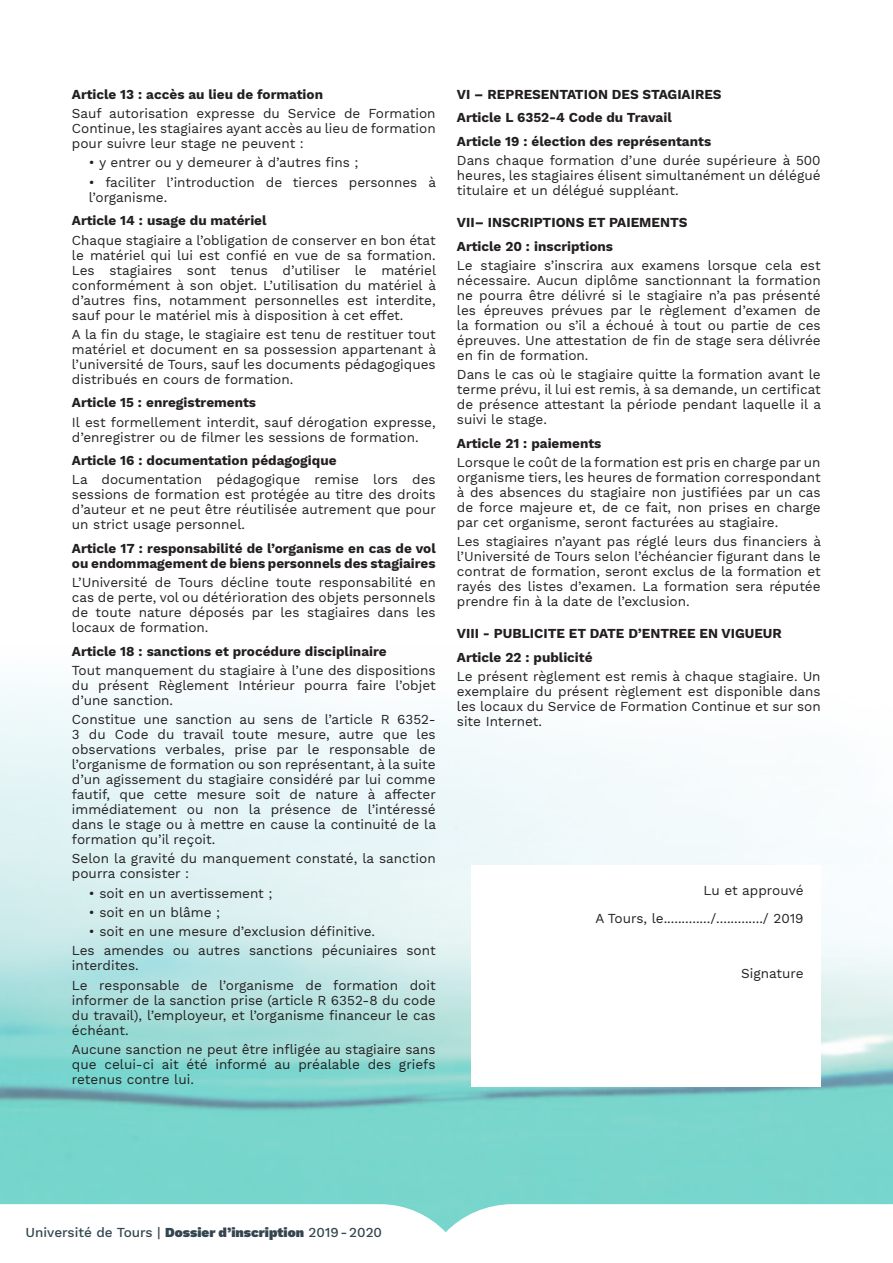
<style>
.page{position:relative;width:893px;height:1263px;background:#fff}
.page>*{position:absolute;margin:0;border:0;box-sizing:border-box;transform-origin:0 0}
.paragraphe{font:13.5px/15px "Work Sans";color:#231f20;text-align:justify}
.t1{font:700 13.5px/15px "Work Sans";color:#231f20}
.t2{font:500 13.5px "Work Sans";color:#334650}
.s1{font-weight:900}
</style>
<div class="page">
<img style="left:0;top:691px;width:893px;height:512px">
<svg style="left:0;top:1203px;width:893px;height:29px"></svg>
<div style="left:471px;top:865px;width:350px;height:221px;background:#fff"></div>
<p class="t1" style="left:72px;top:88px;width:253px">Article 13 : accès au lieu de formation</p>
<p class="paragraphe" style="left:72px;top:107px;width:365px">Sauf autorisation expresse du Service de Formation Continue, les stagiaires ayant accès au lieu de formation pour suivre leur stage ne peuvent :</p>
<p class="paragraphe" style="left:89px;top:156px;width:271px">• y entrer ou y demeurer à d’autres fins ;</p>
<p class="paragraphe" style="left:89px;top:175px;width:349px">• faciliter l’introduction de tierces personnes à l’organisme.</p>
<p class="t1" style="left:72px;top:214px;width:196px">Article 14 : usage du matériel</p>
<p class="paragraphe" style="left:72px;top:233px;width:366px">Chaque stagiaire a l’obligation de conserver en bon état le matériel qui lui est confié en vue de sa formation.<br>Les stagiaires sont tenus d’utiliser le matériel conformément à son objet. L’utilisation du matériel à d’autres fins, notamment personnelles est interdite, sauf pour le matériel mis à disposition à cet effet.</p>
<p class="paragraphe" style="left:72px;top:327px;width:366px">A la fin du stage, le stagiaire est tenu de restituer tout matériel et document en sa possession appartenant à l’université de Tours, sauf les documents pédagogiques distribués en cours de formation.</p>
<p class="t1" style="left:72px;top:396px;width:186px">Article 15 : enregistrements</p>
<p class="paragraphe" style="left:72px;top:415px;width:365px">Il est formellement interdit, sauf dérogation expresse, d’enregistrer ou de filmer les sessions de formation.</p>
<p class="t1" style="left:72px;top:454px;width:266px">Article 16 : documentation pédagogique</p>
<p class="paragraphe" style="left:72px;top:473px;width:366px">La documentation pédagogique remise lors des sessions de formation est protégée au titre des droits d’auteur et ne peut être réutilisée autrement que pour un strict usage personnel.</p>
<p class="t1" style="left:72px;top:541px;width:365px">Article 17 : responsabilité de l’organisme en cas de vol ou endommagement de biens personnels des stagiaires</p>
<p class="paragraphe" style="left:72px;top:575px;width:365px">L’Université de Tours décline toute responsabilité en cas de perte, vol ou détérioration des objets personnels de toute nature déposés par les stagiaires dans les locaux de formation.</p>
<p class="t1" style="left:72px;top:644px;width:316px">Article 18 : sanctions et procédure disciplinaire</p>
<p class="paragraphe" style="left:72px;top:663px;width:365px">Tout manquement du stagiaire à l’une des dispositions du présent Règlement Intérieur pourra faire l’objet d’une sanction.</p>
<p class="paragraphe" style="left:72px;top:713px;width:366px">Constitue une sanction au sens de l’article R 6352- 3 du Code du travail toute mesure, autre que les observations verbales, prise par le responsable de l’organisme de formation ou son représentant, à la suite d’un agissement du stagiaire considéré par lui comme fautif, que cette mesure soit de nature à affecter immédiatement ou non la présence de l’intéressé dans le stage ou à mettre en cause la continuité de la formation qu’il reçoit.</p>
<p class="paragraphe" style="left:72px;top:852px;width:365px">Selon la gravité du manquement constaté, la sanction pourra consister :</p>
<p class="paragraphe" style="left:89px;top:886px;width:185px">• soit en un avertissement ;</p>
<p class="paragraphe" style="left:89px;top:905px;width:133px">• soit en un blâme ;</p>
<p class="paragraphe" style="left:89px;top:925px;width:288px">• soit en une mesure d’exclusion définitive.</p>
<p class="paragraphe" style="left:72px;top:944px;width:365px">Les amendes ou autres sanctions pécuniaires sont interdites.</p>
<p class="paragraphe" style="left:72px;top:978px;width:365px">Le responsable de l’organisme de formation doit informer de la sanction prise (article R 6352-8 du code du travail), l’employeur, et l’organisme financeur le cas échéant.</p>
<p class="paragraphe" style="left:72px;top:1042px;width:365px">Aucune sanction ne peut être infligée au stagiaire sans que celui-ci ait été informé au préalable des griefs retenus contre lui.</p>
<p class="t1" style="left:457px;top:88px;width:266px">VI – REPRESENTATION DES STAGIAIRES</p>
<p class="t1" style="left:457px;top:111px;width:216px">Article L 6352-4 Code du Travail</p>
<p class="t1" style="left:457px;top:135px;width:256px">Article 19 : élection des représentants</p>
<p class="paragraphe" style="left:457px;top:154px;width:365px">Dans chaque formation d’une durée supérieure à 500 heures, les stagiaires élisent simultanément un délégué titulaire et un délégué suppléant.</p>
<p class="t1" style="left:457px;top:216px;width:232px">VII– INSCRIPTIONS ET PAIEMENTS</p>
<p class="t1" style="left:457px;top:239px;width:158px">Article 20 : inscriptions</p>
<p class="paragraphe" style="left:457px;top:258px;width:365px">Le stagiaire s’inscrira aux examens lorsque cela est nécessaire. Aucun diplôme sanctionnant la formation ne pourra être délivré si le stagiaire n’a pas présenté les épreuves prévues par le règlement d’examen de la formation ou s’il a échoué à tout ou partie de ces épreuves. Une attestation de fin de stage sera délivrée en fin de formation.</p>
<p class="paragraphe" style="left:457px;top:368px;width:365px">Dans le cas où le stagiaire quitte la formation avant le terme prévu, il lui est remis, à sa demande, un certificat de présence attestant la période pendant laquelle il a suivi le stage.</p>
<p class="t1" style="left:457px;top:436px;width:146px">Article 21 : paiements</p>
<p class="paragraphe" style="left:457px;top:455px;width:365px">Lorsque le coût de la formation est pris en charge par un organisme tiers, les heures de formation correspondant à des absences du stagiaire non justifiées par un cas de force majeure et, de ce fait, non prises en charge par cet organisme, seront facturées au stagiaire.</p>
<p class="paragraphe" style="left:457px;top:535px;width:366px">Les stagiaires n’ayant pas réglé leurs dus financiers à l’Université de Tours selon l’échéancier figurant dans le contrat de formation, seront exclus de la formation et rayés des listes d’examen. La formation sera réputée prendre fin à la date de l’exclusion.</p>
<p class="t1" style="left:457px;top:627px;width:326px">VIII - PUBLICITE ET DATE D’ENTREE EN VIGUEUR</p>
<p class="t1" style="left:457px;top:650px;width:137px">Article 22 : publicité</p>
<p class="paragraphe" style="left:457px;top:670px;width:365px">Le présent règlement est remis à chaque stagiaire. Un exemplaire du présent règlement est disponible dans les locaux du Service de Formation Continue et sur son site Internet.</p>
<p class="paragraphe" style="left:703px;top:883px;width:102px">Lu et approuvé</p>
<p class="paragraphe" style="left:595px;top:911px;width:210px">A Tours, le............./............./ 2019</p>
<p class="paragraphe" style="left:741px;top:967px;width:64px">Signature</p>
<p class="t2" style="left:26px;top:1225px;width:358px">Université de Tours | <span class="s1">Dossier d’inscription</span> 2019-2020</p>
</div>
